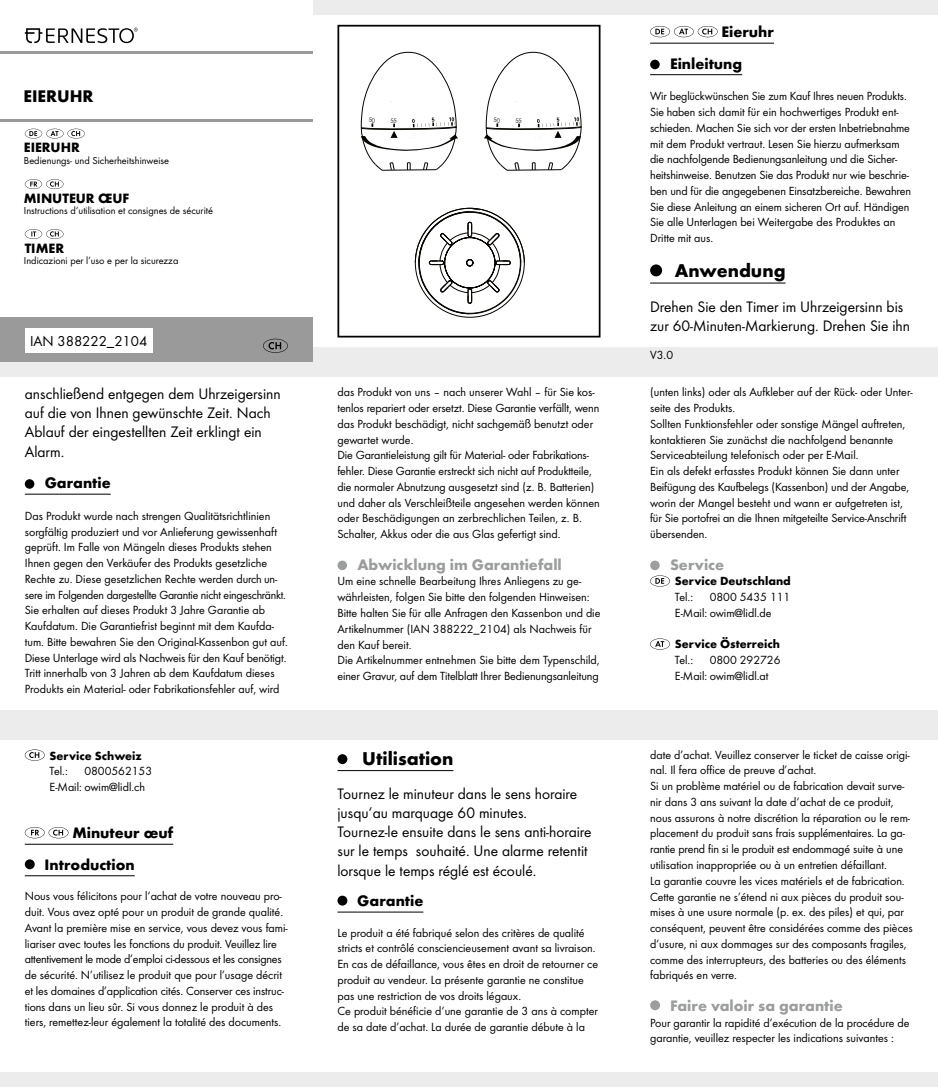
<style>
.page{position:relative;width:938px;height:1087px;background:#fff}
.page>*{position:absolute;margin:0;border:0;box-sizing:border-box;transform-origin:0 0}
.t1{font:700 19.25px "Futura";color:#000}
.t2{font:700 17.5px "Futura";color:#000}
.t3{font:15.75px/19.2px "Futura Boo";color:#000}
.t4{font:700 15.75px/31.5px "Futura";color:#000}
.t5{font:700 15.75px "Futura";color:#9c9d9d}
.t6{font:14.88px "Futura Boo";color:#000}
.t7{font:700 14px "Futura";color:#000}
.t8{font:12.25px/15.8px "Futura Boo";color:#000}
.t9{font:700 12.25px "Futura";color:#000}
.t10{font:10.5px "Futura Boo";color:#000}
</style>
<div class="page">
<div style="left:0;top:0;width:938px;height:15px;background:#ececec"></div>
<div style="left:0;top:1071px;width:938px;height:15px;background:#ececec"></div>
<div style="left:0;top:347px;width:938px;height:30px;background:#ececec"></div>
<div style="left:0;top:709px;width:938px;height:30px;background:#ececec"></div>
<div style="left:650px;top:1000px;width:10px;height:10px;background:#9c9d9d;border-radius:50%"></div>
<hr style="left:337px;top:770px;width:116px;height:1px;background:#000">
<hr style="left:337px;top:911px;width:86px;height:1px;background:#000">
<div style="left:337px;top:754px;width:10px;height:10px;background:#000;border-radius:50%"></div>
<div style="left:337px;top:895px;width:10px;height:10px;background:#000;border-radius:50%"></div>
<hr style="left:25px;top:843px;width:148px;height:1px;background:#000">
<hr style="left:25px;top:875px;width:110px;height:1px;background:#000">
<svg style="left:25px;top:749px;width:20px;height:11px"></svg>
<svg style="left:25px;top:827px;width:43px;height:11px"></svg>
<div style="left:25px;top:859px;width:10px;height:10px;background:#000;border-radius:50%"></div>
<div style="left:650px;top:560px;width:9px;height:10px;background:#9c9d9d;border-radius:50%"></div>
<svg style="left:650px;top:575px;width:20px;height:11px"></svg>
<svg style="left:650px;top:638px;width:20px;height:11px"></svg>
<div style="left:337px;top:560px;width:10px;height:10px;background:#9c9d9d;border-radius:50%"></div>
<hr style="left:25px;top:493px;width:86px;height:1px;background:#000">
<div style="left:25px;top:479px;width:9px;height:9px;background:#000;border-radius:50%"></div>
<hr style="left:650px;top:43px;width:124px;height:1px;background:#000">
<hr style="left:650px;top:74px;width:92px;height:1px;background:#000">
<hr style="left:650px;top:282px;width:135px;height:1px;background:#000">
<svg style="left:650px;top:26px;width:67px;height:11px"></svg>
<div style="left:650px;top:60px;width:9px;height:9px;background:#000;border-radius:50%"></div>
<div style="left:650px;top:264px;width:12px;height:12px;background:#000;border-radius:50%"></div>
<div style="left:0;top:0;width:313px;height:53px;background:#fff"></div>
<div style="left:0;top:317px;width:313px;height:45px;background:#9a9a9a"></div>
<hr style="left:0;top:119px;width:313px;height:3px;background:#9a9a9a">
<svg style="left:25px;top:28px;width:113px;height:15px"></svg>
<div style="left:25px;top:329px;width:128px;height:24px;background:#fff"></div>
<hr style="left:0;top:51px;width:313px;height:3px;background:#9a9a9a">
<svg style="left:25px;top:129px;width:60px;height:10px"></svg>
<svg style="left:25px;top:179px;width:38px;height:10px"></svg>
<svg style="left:337px;top:24px;width:264px;height:314px"></svg>
<svg style="left:25px;top:229px;width:38px;height:10px"></svg>
<svg style="left:263px;top:339px;width:25px;height:14px"></svg>
<svg style="left:360px;top:51px;width:98px;height:120px"></svg>
<svg style="left:484px;top:51px;width:98px;height:120px"></svg>
<h2 class="t2" style="left:24px;top:85px;width:71px">EIERUHR</h2>
<p class="t7" style="left:24px;top:139px;width:57px">EIERUHR</p>
<p class="t10" style="left:24px;top:154px;width:147px">Bedienungs- und Sicherheitshinweise</p>
<p class="t7" style="left:24px;top:189px;width:107px">MINUTEUR ŒUF</p>
<p class="t10" style="left:24px;top:204px;width:190px">Instructions d‘utilisation et consignes de sécurité</p>
<p class="t7" style="left:25px;top:239px;width:41px">TIMER</p>
<p class="t10" style="left:24px;top:254px;width:156px">Indicazioni per l’uso e per la sicurezza</p>
<p class="t6" style="left:30px;top:332px;width:119px">IAN 388222_2104</p>
<p class="t3" style="left:25px;top:384px;width:257px">anschließend entgegen dem Uhrzeigersinn auf die von Ihnen gewünschte Zeit. Nach Ablauf der eingestellten Zeit erklingt ein Alarm.</p>
<p class="t4" style="left:45px;top:467px;width:68px">Garantie</p>
<p class="t8" style="left:25px;top:507px;width:264px">Das Produkt wurde nach strengen Qualitätsrichtlinien sorgfältig produziert und vor Anlieferung gewissenhaft geprüft. Im Falle von Mängeln dieses Produkts stehen Ihnen gegen den Verkäufer des Produkts gesetzliche Rechte zu. Diese gesetzlichen Rechte werden durch un&shy;sere im Folgenden dargestellte Garantie nicht eingeschränkt.<br>Sie erhalten auf dieses Produkt 3 Jahre Garantie ab Kaufdatum. Die Garantiefrist beginnt mit dem Kaufda&shy;tum. Bitte bewahren Sie den Original-Kassenbon gut auf.<br>Diese Unterlage wird als Nachweis für den Kauf benötigt.<br>Tritt innerhalb von 3 Jahren ab dem Kaufdatum dieses Produkts ein Material- oder Fabrikationsfehler auf, wird</p>
<p class="t9" style="left:50px;top:747px;width:94px">Service Schweiz</p>
<p class="t8" style="left:50px;top:763px;width:20px">Tel.:</p>
<p class="t8" style="left:50px;top:763px;width:104px;text-indent:35px">0800562153<br>E-Mail: owim@lidl.ch</p>
<p class="t4" style="left:45px;top:817px;width:130px;text-indent:28px">Minuteur œuf<br>Introduction</p>
<p class="t8" style="left:25px;top:888px;width:264px">Nous vous félicitons pour l‘achat de votre nouveau pro&shy;duit. Vous avez opté pour un produit de grande qualité.<br>Avant la première mise en service, vous devez vous fami&shy;liariser avec toutes les fonctions du produit. Veuillez lire attentivement le mode d’emploi ci-dessous et les consignes de sécurité. N’utilisez le produit que pour l’usage décrit et les domaines d’application cités. Conserver ces instruc&shy;tions dans un lieu sûr. Si vous donnez le produit à des tiers, remettez-leur également la totalité des documents.</p>
<p class="t8" style="left:337px;top:384px;width:264px">das Produkt von uns – nach unserer Wahl – für Sie kos&shy;tenlos repariert oder ersetzt. Diese Garantie verfällt, wenn das Produkt beschädigt, nicht sachgemäß benutzt oder gewartet wurde.<br>Die Garantieleistung gilt für Material- oder Fabrikations&shy;fehler. Diese Garantie erstreckt sich nicht auf Produktteile, die normaler Abnutzung ausgesetzt sind (z. B. Batterien) und daher als Verschleißteile angesehen werden können oder Beschädigungen an zerbrechlichen Teilen, z. B.<br>Schalter, Akkus oder die aus Glas gefertigt sind.</p>
<p class="t5" style="left:357px;top:554px;width:206px">Abwicklung im Garantiefall</p>
<p class="t8" style="left:337px;top:573px;width:264px">Um eine schnelle Bearbeitung Ihres Anliegens zu ge&shy;währleisten, folgen Sie bitte den folgenden Hinweisen:<br>Bitte halten Sie für alle Anfragen den Kassenbon und die Artikelnummer (IAN 388222_2104) als Nachweis für den Kauf bereit.<br>Die Artikelnummer entnehmen Sie bitte dem Typenschild, einer Gravur, auf dem Titelblatt Ihrer Bedienungsanleitung</p>
<h1 class="t1" style="left:362px;top:746px;width:93px">Utilisation</h1>
<p class="t3" style="left:337px;top:783px;width:255px">Tournez le minuteur dans le sens horaire jusqu‘au marquage 60 minutes.<br>Tournez-le ensuite dans le sens anti-horaire sur le temps souhaité. Une alarme retentit lorsque le temps réglé est écoulé.</p>
<p class="t4" style="left:357px;top:884px;width:68px">Garantie</p>
<p class="t8" style="left:337px;top:924px;width:262px">Le produit a été fabriqué selon des critères de qualité stricts et contrôlé consciencieusement avant sa livraison.<br>En cas de défaillance, vous êtes en droit de retourner ce produit au vendeur. La présente garantie ne constitue pas une restriction de vos droits légaux.<br>Ce produit bénéficie d‘une garantie de 3 ans à compter de sa date d’achat. La durée de garantie débute à la</p>
<p class="t4" style="left:670px;top:16px;width:105px;text-indent:51px">Eieruhr<br>Einleitung</p>
<p class="t8" style="left:650px;top:88px;width:262px">Wir beglückwünschen Sie zum Kauf Ihres neuen Produkts.<br>Sie haben sich damit für ein hochwertiges Produkt ent&shy;schieden. Machen Sie sich vor der ersten Inbetriebnahme mit dem Produkt vertraut. Lesen Sie hierzu aufmerksam die nachfolgende Bedienungsanleitung und die Sicher&shy;heitshinweise. Benutzen Sie das Produkt nur wie beschrie&shy;ben und für die angegebenen Einsatzbereiche. Bewahren Sie diese Anleitung an einem sicheren Ort auf. Händigen Sie alle Unterlagen bei Weitergabe des Produktes an Dritte mit aus.</p>
<h1 class="t1" style="left:675px;top:259px;width:112px">Anwendung</h1>
<p class="t3" style="left:650px;top:297px;width:261px">Drehen Sie den Timer im Uhrzeigersinn bis zur 60-Minuten-Markierung. Drehen Sie ihn</p>
<p class="t8" style="left:650px;top:347px;width:24px">V3.0</p>
<p class="t8" style="left:650px;top:384px;width:264px">(unten links) oder als Aufkleber auf der Rück- oder Unter&shy;seite des Produkts.<br>Sollten Funktionsfehler oder sonstige Mängel auftreten, kontaktieren Sie zunächst die nachfolgend benannte Serviceabteilung telefonisch oder per E-Mail.<br>Ein als defekt erfasstes Produkt können Sie dann unter Beifügung des Kaufbelegs (Kassenbon) und der Angabe, worin der Mangel besteht und wann er aufgetreten ist, für Sie portofrei an die Ihnen mitgeteilte Service-Anschrift übersenden.</p>
<p class="t5" style="left:670px;top:554px;width:56px">Service</p>
<p class="t9" style="left:675px;top:573px;width:117px">Service Deutschland</p>
<p class="t8" style="left:675px;top:589px;width:20px">Tel.:</p>
<p class="t8" style="left:675px;top:589px;width:117px;text-indent:35px">0800 5435 111<br>E-Mail: owim@lidl.de</p>
<p class="t9" style="left:675px;top:636px;width:107px">Service Österreich</p>
<p class="t8" style="left:675px;top:652px;width:20px">Tel.:</p>
<p class="t8" style="left:675px;top:652px;width:107px;text-indent:35px">0800 292726<br>E-Mail: owim@lidl.at</p>
<p class="t8" style="left:650px;top:746px;width:264px">date d’achat. Veuillez conserver le ticket de caisse origi&shy;nal. Il fera office de preuve d’achat.<br>Si un problème matériel ou de fabrication devait surve&shy;nir dans 3 ans suivant la date d‘achat de ce produit, nous assurons à notre discrétion la réparation ou le rem&shy;placement du produit sans frais supplémentaires. La ga&shy;rantie prend fin si le produit est endommagé suite à une utilisation inappropriée ou à un entretien défaillant.<br>La garantie couvre les vices matériels et de fabrication.<br>Cette garantie ne s’étend ni aux pièces du produit sou&shy;mises à une usure normale (p. ex. des piles) et qui, par conséquent, peuvent être considérées comme des pièces d’usure, ni aux dommages sur des composants fragiles, comme des interrupteurs, des batteries ou des éléments fabriqués en verre.</p>
<p class="t5" style="left:670px;top:995px;width:174px">Faire valoir sa garantie</p>
<p class="t8" style="left:650px;top:1014px;width:261px">Pour garantir la rapidité d’exécution de la procédure de garantie, veuillez respecter les indications suivantes :</p>
</div>
